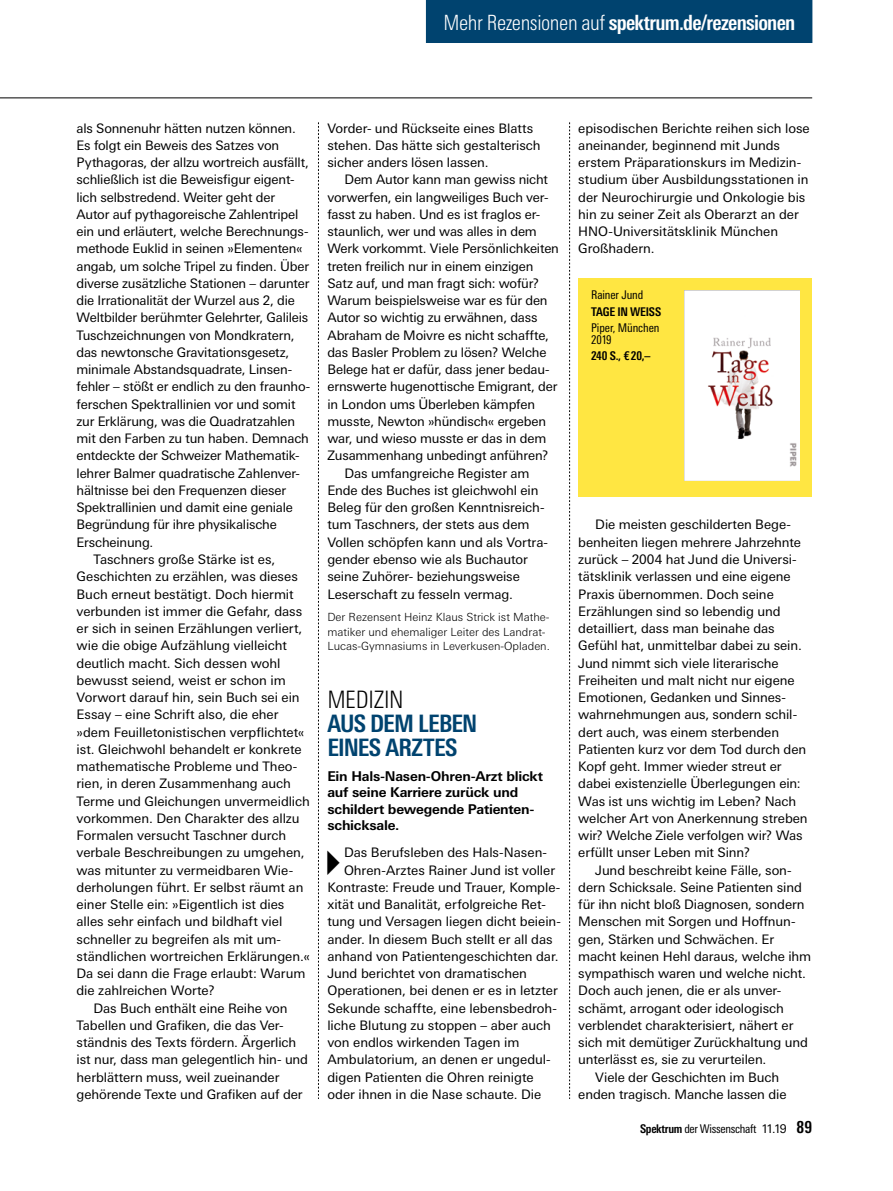
<style>
.page{position:relative;width:893px;height:1191px;background:#fff}
.page>*{position:absolute;margin:0;border:0;box-sizing:border-box;transform-origin:0 0}
.Ueberschrift{font:700 condensed 24px/24px "Univers Next Pro";letter-spacing:-.035em;color:#00436f}
.Dachzeile{font:300 condensed 24px "Univers Next Pro";letter-spacing:-.015em;color:#000}
.Onlinehinweis{font:700 condensed 21px "Univers Next Pro";letter-spacing:-.035em;color:#fff}
.Fußzeile{font:700 condensed 16.5px "Univers Next Pro";color:#000}
.Vorspann{font:700 13.5px/16.5px "Univers Next Pro";letter-spacing:-.015em;color:#000}
.Grundtext_mit_Einzug{font:13.2px/17.2px "Univers Next Pro";letter-spacing:-.01em;color:#000}
.Grundtext_Initial_Dr{font:13.2px/17.2px "Univers Next Pro";letter-spacing:-.005em;color:#000}
.Fußzeile-2{font:condensed 12px "Univers Next Pro";letter-spacing:-.025em;color:#000}
.REZENSIONEN_Grundtex{font:condensed 12px/12px "Univers Next Pro";letter-spacing:-.01em;color:#000}
.REZENSIONEN_Titel_Bu{font:700 condensed 12px "Univers Next Pro";letter-spacing:-.015em;color:#000}
.REZENSIONEN_Grundtex-2{font:700 condensed 12px "Univers Next Pro";color:#000}
.Autor_unten{font:300 11.25px/14.2px "Univers Next Pro";color:#000}
.s1{font-weight:300}
.s2{font-weight:700}
.s3{font-stretch:normal}
</style>
<div class="page">
<hr style="left:0;top:98px;width:812px;height:1px;background:#000">
<div style="left:426px;top:0;width:386px;height:43px;background:#00436f"></div>
<svg style="left:318px;top:122px;width:1px;height:977px"></svg>
<svg style="left:569px;top:122px;width:1px;height:977px"></svg>
<div style="left:578px;top:278px;width:234px;height:218px;background:#ffe642"></div>
<img style="left:685px;top:290px;width:114px;height:190px">
<p class="Onlinehinweis" style="left:444px;top:10px;width:353px"><span class="s1">Mehr Rezensionen auf</span> spektrum.de/rezensionen</p>
<p class="Grundtext_mit_Einzug" style="left:77px;top:119px;width:235px">als Sonnenuhr hätten nutzen können.<br>Es folgt ein Beweis des Satzes von Pythagoras, der allzu wortreich ausfällt, schließlich ist die Beweisfigur eigent&shy;lich selbstredend. Weiter geht der Autor auf pythagoreische Zahlentripel ein und erläutert, welche Berechnungs&shy;methode Euklid in seinen »Elementen« angab, um solche Tripel zu finden. Über diverse zusätzliche Stationen – darunter die Irrationalität der Wurzel aus 2, die Weltbilder berühmter Gelehrter, Galileis Tuschzeichnungen von Mondkratern, das newtonsche Gravitationsgesetz, minimale Abstandsquadrate, Linsen&shy;fehler – stößt er endlich zu den fraunho&shy;ferschen Spektrallinien vor und somit zur Erklärung, was die Quadratzahlen mit den Farben zu tun haben. Demnach entdeckte der Schweizer Mathematik&shy;lehrer Balmer quadratische Zahlenver&shy;hältnisse bei den Frequenzen dieser Spektrallinien und damit eine geniale Begründung für ihre physikalische Erscheinung.</p>
<p class="Grundtext_mit_Einzug" style="left:77px;top:550px;width:235px;text-indent:17px">Taschners große Stärke ist es, Geschichten zu erzählen, was dieses Buch erneut bestätigt. Doch hiermit verbunden ist immer die Gefahr, dass er sich in seinen Erzählungen verliert, wie die obige Aufzählung vielleicht deutlich macht. Sich dessen wohl bewusst seiend, weist er schon im Vorwort darauf hin, sein Buch sei ein Essay – eine Schrift also, die eher »dem Feuilletonistischen verpflichtet« ist. Gleichwohl behandelt er konkrete mathematische Probleme und Theo&shy;rien, in deren Zusammenhang auch Terme und Gleichungen unvermeidlich vorkommen. Den Charakter des allzu Formalen versucht Taschner durch verbale Beschreibungen zu umgehen, was mitunter zu vermeidbaren Wie&shy;derholungen führt. Er selbst räumt an einer Stelle ein: »Eigentlich ist dies alles sehr einfach und bildhaft viel schneller zu begreifen als mit um&shy;ständlichen wortreichen Erklärungen.« Da sei dann die Frage erlaubt: Warum die zahlreichen Worte?</p>
<p class="Grundtext_mit_Einzug" style="left:77px;top:999px;width:233px;text-indent:17px">Das Buch enthält eine Reihe von Tabellen und Grafiken, die das Ver&shy;ständnis des Texts fördern. Ärgerlich ist nur, dass man gelegentlich hin- und herblättern muss, weil zueinander gehörende Texte und Grafiken auf der</p>
<p class="Grundtext_mit_Einzug" style="left:327px;top:119px;width:215px">Vorder- und Rückseite eines Blatts stehen. Das hätte sich gestalterisch sicher anders lösen lassen.</p>
<p class="Grundtext_mit_Einzug" style="left:327px;top:171px;width:233px;text-indent:17px">Dem Autor kann man gewiss nicht vorwerfen, ein langweiliges Buch ver&shy;fasst zu haben. Und es ist fraglos er&shy;staunlich, wer und was alles in dem Werk vorkommt. Viele Persönlichkeiten treten freilich nur in einem einzigen Satz auf, und man fragt sich: wofür?<br>Warum beispielsweise war es für den Autor so wichtig zu erwähnen, dass Abraham de Moivre es nicht schaffte, das Basler Problem zu lösen? Welche Belege hat er dafür, dass jener bedau&shy;ernswerte hugenottische Emigrant, der in London ums Überleben kämpfen musste, Newton »hündisch« ergeben war, und wieso musste er das in dem Zusammenhang unbedingt anführen?</p>
<p class="Grundtext_mit_Einzug" style="left:327px;top:464px;width:222px;text-indent:17px">Das umfangreiche Register am Ende des Buches ist gleichwohl ein Beleg für den großen Kenntnisreich&shy;tum Taschners, der stets aus dem Vollen schöpfen kann und als Vortra&shy;gender ebenso wie als Buchautor seine Zuhörer- beziehungsweise Leserschaft zu fesseln vermag.</p>
<p class="Autor_unten" style="left:327px;top:610px;width:224px">Der Rezensent Heinz Klaus Strick ist Mathe&shy;matiker und ehemaliger Leiter des Landrat-<br>Lucas-Gymnasiums in Leverkusen-Opladen.</p>
<p class="Dachzeile" style="left:327px;top:685px;width:78px">MEDIZIN</p>
<p class="Ueberschrift" style="left:327px;top:711px;width:151px">AUS DEM LEBEN<br>EINES ARZTES</p>
<p class="Vorspann" style="left:327px;top:767px;width:217px">Ein Hals-Nasen-Ohren-Arzt blickt auf seine Karriere zurück und schildert bewegende Patienten&shy;schicksale.</p>
<p class="Grundtext_Initial_Dr" style="left:313px;top:844px;width:236px">✔Das Berufsleben des Hals-Nasen-</p>
<p class="Grundtext_Initial_Dr" style="left:344px;top:861px;width:213px">Ohren-Arztes Rainer Jund ist voller</p>
<p class="Grundtext_Initial_Dr" style="left:327px;top:878px;width:234px">Kontraste: Freude und Trauer, Komple-</p>
<p class="Grundtext_Initial_Dr" style="left:327px;top:895px;width:220px">xität und Banalität, erfolgreiche Ret-</p>
<p class="Grundtext_Initial_Dr" style="left:327px;top:913px;width:235px">tung und Versagen liegen dicht beiein-</p>
<p class="Grundtext_Initial_Dr" style="left:327px;top:930px;width:227px">ander. In diesem Buch stellt er all das</p>
<p class="Grundtext_Initial_Dr" style="left:327px;top:947px;width:233px">anhand von Patientengeschichten dar.</p>
<p class="Grundtext_Initial_Dr" style="left:327px;top:964px;width:201px">Jund berichtet von dramatischen</p>
<p class="Grundtext_Initial_Dr" style="left:327px;top:982px;width:232px">Operationen, bei denen er es in letzter</p>
<p class="Grundtext_Initial_Dr" style="left:327px;top:999px;width:231px">Sekunde schaffte, eine lebensbedroh-</p>
<p class="Grundtext_Initial_Dr" style="left:327px;top:1016px;width:225px">liche Blutung zu stoppen – aber auch</p>
<p class="Grundtext_Initial_Dr" style="left:327px;top:1033px;width:193px">von endlos wirkenden Tagen im</p>
<p class="Grundtext_Initial_Dr" style="left:327px;top:1051px;width:225px">Ambulatorium, an denen er ungedul-</p>
<p class="Grundtext_Initial_Dr" style="left:327px;top:1068px;width:208px">digen Patienten die Ohren reinigte</p>
<p class="Grundtext_Initial_Dr" style="left:327px;top:1085px;width:215px">oder ihnen in die Nase schaute. Die</p>
<p class="Grundtext_Initial_Dr" style="left:578px;top:119px;width:233px">episodischen Berichte reihen sich lose aneinander, beginnend mit Junds erstem Präparationskurs im Medizin&shy;studium über Ausbildungsstationen in der Neurochirurgie und Onkologie bis hin zu seiner Zeit als Oberarzt an der HNO-Universitätsklinik München Großhadern.</p>
<p class="REZENSIONEN_Grundtex" style="left:591px;top:289px;width:54px">Rainer Jund</p>
<p class="REZENSIONEN_Titel_Bu" style="left:591px;top:304px;width:72px">TAGE IN WEISS</p>
<p class="REZENSIONEN_Grundtex" style="left:591px;top:321px;width:70px">Piper, München<br>2019</p>
<p class="REZENSIONEN_Grundtex-2" style="left:591px;top:349px;width:61px">240 S., € 20,–</p>
<p class="Grundtext_mit_Einzug" style="left:578px;top:516px;width:231px;text-indent:17px">Die meisten geschilderten Bege&shy;benheiten liegen mehrere Jahrzehnte zurück – 2004 hat Jund die Universi&shy;tätsklinik verlassen und eine eigene Praxis übernommen. Doch seine Erzählungen sind so lebendig und detailliert, dass man beinahe das Gefühl hat, unmittelbar dabei zu sein.<br>Jund nimmt sich viele literarische Freiheiten und malt nicht nur eigene Emotionen, Gedanken und Sinnes&shy;wahrnehmungen aus, sondern schil&shy;dert auch, was einem sterbenden Patienten kurz vor dem Tod durch den Kopf geht. Immer wieder streut er dabei existenzielle Überlegungen ein:<br>Was ist uns wichtig im Leben? Nach welcher Art von Anerkennung streben wir? Welche Ziele verfolgen wir? Was erfüllt unser Leben mit Sinn?</p>
<p class="Grundtext_mit_Einzug" style="left:578px;top:861px;width:234px;text-indent:17px">Jund beschreibt keine Fälle, son&shy;dern Schicksale. Seine Patienten sind für ihn nicht bloß Diagnosen, sondern Menschen mit Sorgen und Hoffnun&shy;gen, Stärken und Schwächen. Er macht keinen Hehl daraus, welche ihm sympathisch waren und welche nicht.<br>Doch auch jenen, die er als unver&shy;schämt, arrogant oder ideologisch verblendet charakterisiert, nähert er sich mit demütiger Zurückhaltung und unterlässt es, sie zu verurteilen.</p>
<p class="Grundtext_mit_Einzug" style="left:578px;top:1068px;width:210px;text-indent:17px">Viele der Geschichten im Buch enden tragisch. Manche lassen die</p>
<p class="Fußzeile-2" style="left:640px;top:1122px;width:148px"><span class="s2">Spektrum</span> der Wissenschaft <span class="s3">11.19</span></p>
<p class="Fußzeile" style="left:796px;top:1117px;width:17px">89</p>
</div>
